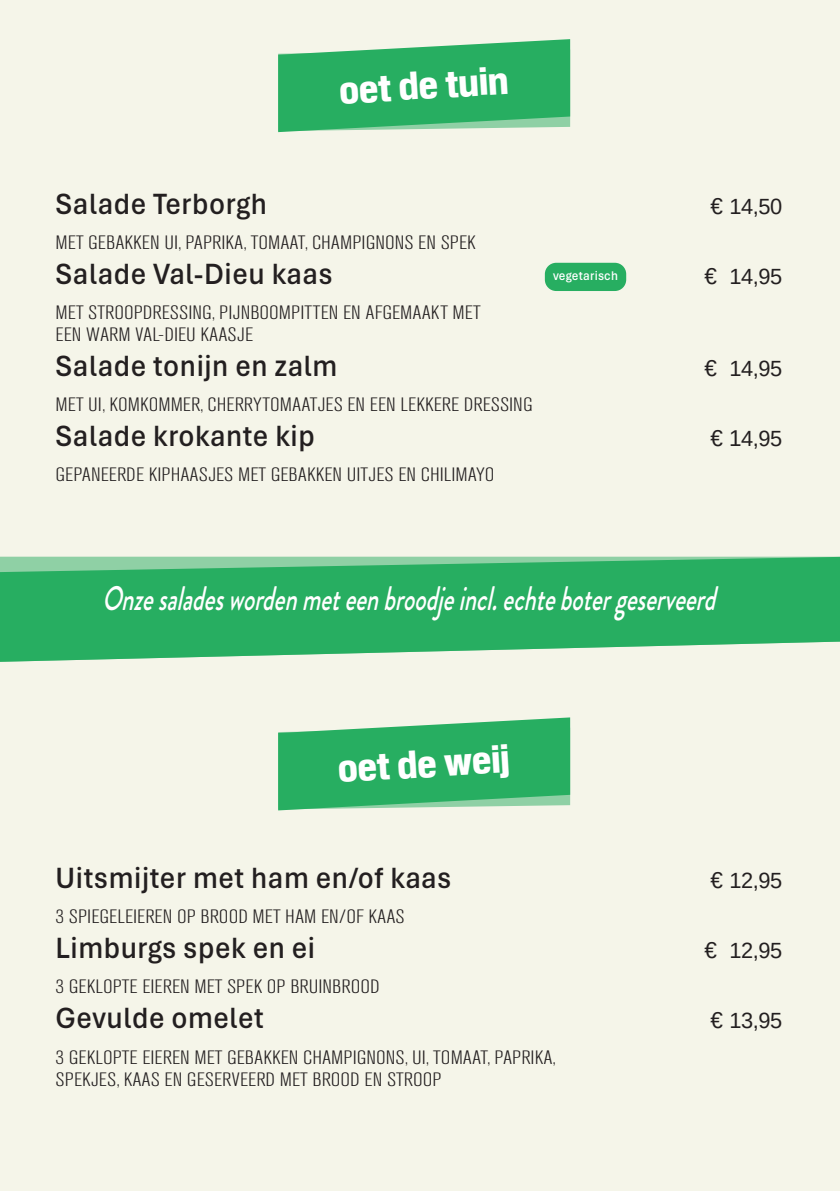
<style>
.page{position:relative;width:840px;height:1191px;background:#fff}
.page>*{position:absolute;margin:0;border:0;box-sizing:border-box;transform-origin:0 0}
.t1{font:800 38px "Shapiro W05 82 Super";color:#fff}
.t2{font:italic 500 34px "Hv D Trial Brandon Grotesque";color:#fff;scale:.7 1}
.t3{font:600 30.8px "Aptos";letter-spacing:.02em;color:#231f20;scale:.93 1}
.t4{font:22px "Arimo";letter-spacing:-.02em;color:#231f20}
.t5{font:300 condensed 19.2px/22px "Akzidenz Grotesk BQ";color:#231f20;scale:1.27 1}
.t6{font:600 13.2px "Aptos";letter-spacing:.02em;color:#fff;scale:.93 1}
.s1{font-size:22.8px}
</style>
<div class="page">
<div style="left:0;top:0;width:839px;height:1191px;background:#f5f5e9"></div>
<svg style="left:278px;top:39px;width:292px;height:93px;background:#44b874"></svg>
<svg style="left:278px;top:717px;width:292px;height:93px;background:#44b874"></svg>
<div style="left:544px;top:263px;width:82px;height:28px;background:#27ae61;border-radius:11px"></div>
<svg style="left:0;top:557px;width:839px;height:105px;background:#42b773"></svg>
<h1 class="t1" style="left:338px;top:63px;width:171px;rotate:-3deg">oet de tuin</h1>
<h3 class="t3" style="left:56px;top:183px;width:229px">Salade Terborgh</h3>
<p class="t4" style="left:710px;top:193px;width:73px"><span class="s1">€</span> 14,50</p>
<p class="t5" style="left:56px;top:232px;width:332px">MET GEBAKKEN UI, PAPRIKA, TOMAAT, CHAMPIGNONS EN SPEK</p>
<h3 class="t3" style="left:56px;top:253px;width:299px">Salade Val-Dieu kaas</h3>
<p class="t4" style="left:704px;top:263px;width:79px"><span class="s1">€</span> 14,95</p>
<p class="t5" style="left:56px;top:302px;width:336px">MET STROOPDRESSING, PIJNBOOMPITTEN EN AFGEMAAKT MET<br>EEN WARM VAL-DIEU KAASJE</p>
<h3 class="t3" style="left:56px;top:345px;width:304px">Salade tonijn en zalm</h3>
<p class="t4" style="left:704px;top:355px;width:79px"><span class="s1">€</span> 14,95</p>
<p class="t5" style="left:56px;top:394px;width:377px">MET UI, KOMKOMMER, CHERRYTOMAATJES EN EEN LEKKERE DRESSING</p>
<h3 class="t3" style="left:56px;top:415px;width:280px">Salade krokante kip</h3>
<p class="t4" style="left:710px;top:425px;width:73px"><span class="s1">€ 1</span>4,95</p>
<p class="t5" style="left:56px;top:464px;width:347px">GEPANEERDE KIPHAASJES MET GEBAKKEN UITJES EN CHILIMAYO</p>
<p class="t6" style="left:552px;top:267px;width:71px">vegetarisch</p>
<h2 class="t2" style="left:102px;top:575px;width:891px">Onzesaladeswordenmeteenbroodjeincl.echtebotergeserveerd</h2>
<h1 class="t1" style="left:336px;top:741px;width:173px;rotate:-3deg">oet de weij</h1>
<h3 class="t3" style="left:56px;top:857px;width:427px">Uitsmijter met ham en/of kaas</h3>
<p class="t4" style="left:710px;top:867px;width:73px"><span class="s1">€</span> 12,95</p>
<p class="t5" style="left:56px;top:906px;width:276px">3 SPIEGELEIEREN OP BROOD MET HAM EN/OF KAAS</p>
<h3 class="t3" style="left:56px;top:927px;width:280px">Limburgs spek en ei</h3>
<p class="t4" style="left:704px;top:937px;width:79px"><span class="s1">€</span> 12,95</p>
<p class="t5" style="left:56px;top:976px;width:256px">3 GEKLOPTE EIEREN MET SPEK OP BRUINBROOD</p>
<h3 class="t3" style="left:56px;top:997px;width:225px">Gevulde omelet</h3>
<p class="t4" style="left:710px;top:1007px;width:73px"><span class="s1">€</span> 13,95</p>
<p class="t5" style="left:56px;top:1046px;width:395px">3 GEKLOPTE EIEREN MET GEBAKKEN CHAMPIGNONS, UI, TOMAAT, PAPRIKA,<br>SPEKJES, KAAS EN GESERVEERD MET BROOD EN STROOP</p>
</div>
